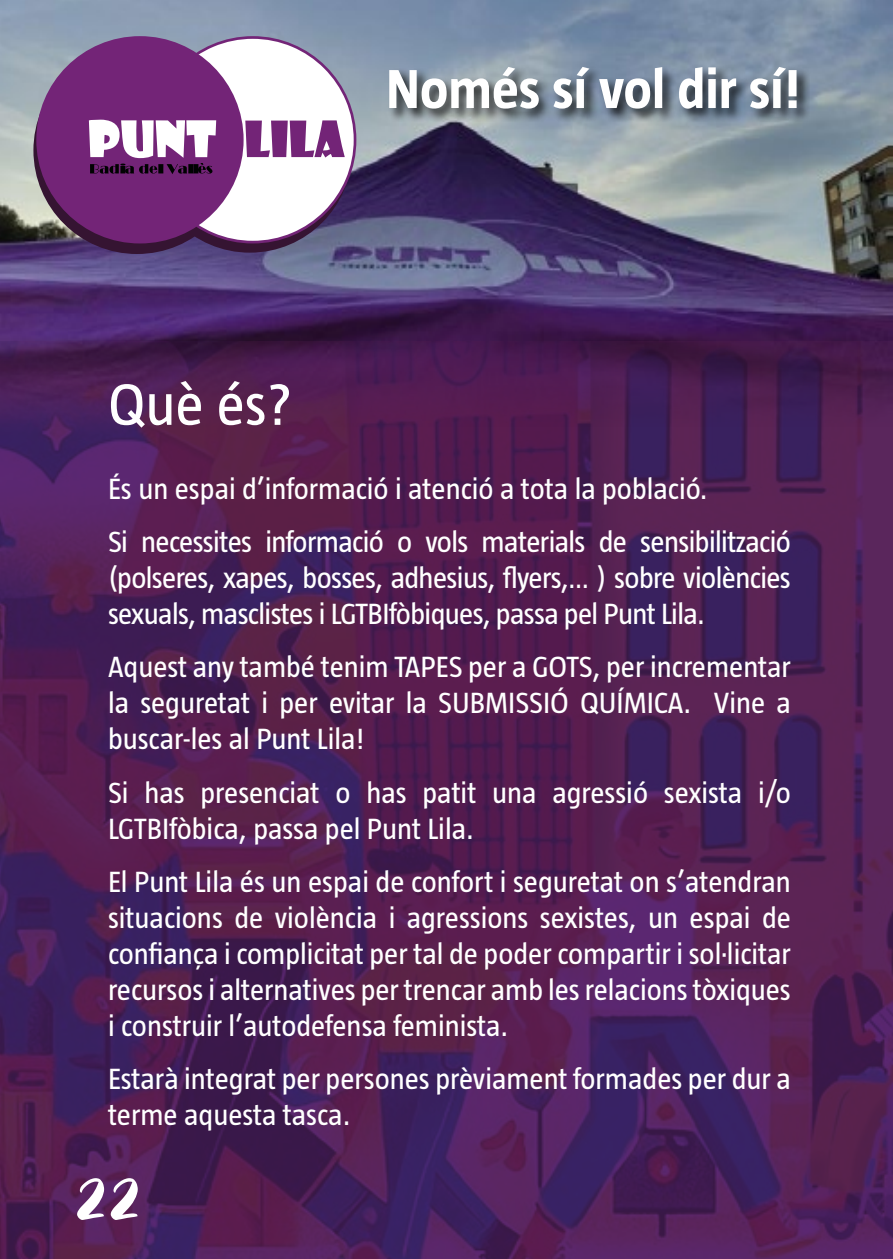
<style>
.page{position:relative;width:893px;height:1259px;background:#fff}
.page>*{position:absolute;margin:0;border:0;box-sizing:border-box;transform-origin:0 0}
.t1{font:60px "Taz";color:#fff}
.t2{font:700 56.4px "Taz";color:#fff}
.t3{font:54px "Muthiara Demo Version";color:#fff}
.t4{font:30px/36px "Taz";color:#fff;text-align:justify}
.t5{font:30px/53.1px "Taz";letter-spacing:-.02em;color:#fff}
</style>
<div class="page">
<img style="left:0;top:0;width:893px;height:341px">
<img style="left:0;top:341px;width:893px;height:918px">
<img style="left:892px;top:95px;width:1px;height:258px">
<img style="left:892px;top:859px;width:1px;height:400px">
<div style="left:33px;top:47px;width:208px;height:207px;background:#351432;border-radius:50%"></div>
<div style="left:36px;top:36px;width:208px;height:207px;background:#732477;border-radius:50%"></div>
<svg style="left:89px;top:36px;width:267px;height:207px"></svg>
<div style="left:389px;top:64px;width:421px;height:58px;background:#000;opacity:.75"></div>
<h2 class="t2" style="left:386px;top:57px;width:416px">Només sí vol dir sí!</h2>
<h1 class="t1" style="left:108px;top:371px;width:186px">Què és?</h1>
<p class="t5" style="left:108px;top:462px;width:684px">És un espai d’informació i atenció a tota la població.<br>Si necessites informació o vols materials de sensibilització</p>
<p class="t5" style="left:108px;top:560px;width:684px;line-height:36px">(polseres, xapes, bosses, adhesius, flyers,… ) sobre violències sexuals, masclistes i LGTBIfòbiques, passa pel Punt Lila.</p>
<p class="t4" style="left:108px;top:649px;width:684px">Aquest any també tenim TAPES per a GOTS, per incrementar la seguretat i per evitar la SUBMISSIÓ QUÍMICA. Vine a buscar-les al Punt Lila!</p>
<p class="t4" style="left:108px;top:774px;width:684px">Si has presenciat o has patit una agressió sexista i/o<br>LGTBIfòbica, passa pel Punt Lila.</p>
<p class="t4" style="left:108px;top:863px;width:684px">El Punt Lila és un espai de confort i seguretat on s’atendran situacions de violència i agressions sexistes, un espai de confiança i complicitat per tal de poder compartir i sol·licitar recursos i alternatives per trencar amb les relacions tòxiques i construir l’autodefensa feminista.</p>
<p class="t4" style="left:108px;top:1060px;width:684px">Estarà integrat per persones prèviament formades per dur a terme aquesta tasca.</p>
<h3 class="t3" style="left:73px;top:1167px;width:69px">22</h3>
</div>
